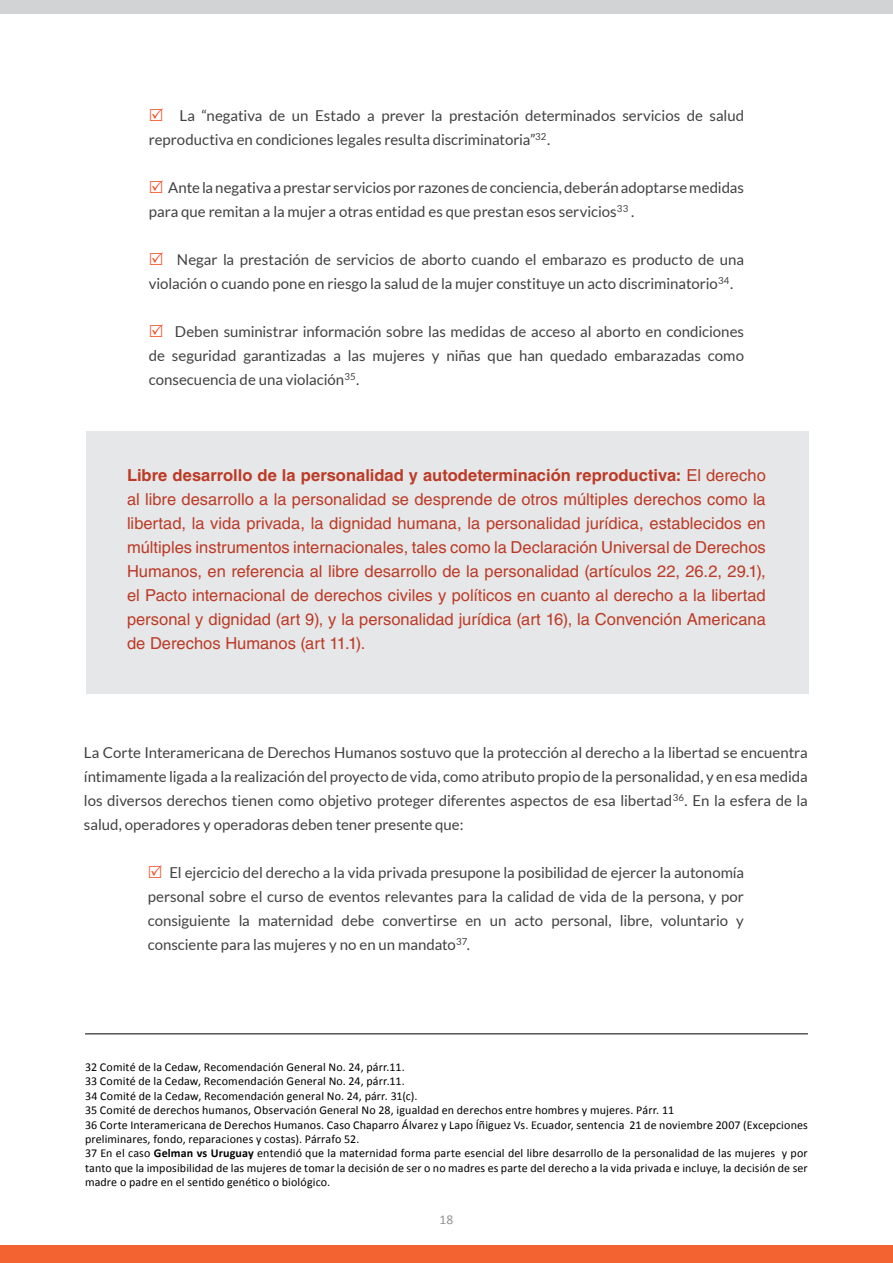
<style>
.page{position:relative;width:893px;height:1263px;background:#fff}
.page>*{position:absolute;margin:0;border:0;box-sizing:border-box;transform-origin:0 0}
.t1{font:16.5px/24px "Helvetica LT Std";color:#bc3a26;text-align:justify}
.t2{font:15px/24px "Lato";color:#414042}
.t3{font:13.5px "Calibri";color:#939598}
.t4{font:12px/14.4px "Calibri";letter-spacing:.01em;color:#000}
.s1{font-weight:700}
</style>
<div class="page">
<div style="left:0;top:0;width:893px;height:13px;background:#d1d3d4"></div>
<div style="left:0;top:1245px;width:893px;height:18px;background:#f26331"></div>
<hr style="left:85px;top:1033px;width:723px;height:1px;background:#000">
<div style="left:86px;top:432px;width:722px;height:262px;background:#e6e7e8"></div>
<p class="t2" style="left:149px;top:104px;width:597px;text-indent:31px">La “negativa de un Estado a prever la prestación determinados servicios de salud reproductiva en condiciones legales resulta discriminatoria”<sup>32</sup>.</p>
<p class="t2" style="left:149px;top:176px;width:597px;text-indent:19px">Ante la negativa a prestar servicios por razones de conciencia, deberán adoptarse medidas para que remitan a la mujer a otras entidad es que prestan esos servicios<sup>33</sup> .</p>
<p class="t2" style="left:149px;top:248px;width:597px;text-indent:28px">Negar la prestación de servicios de aborto cuando el embarazo es producto de una violación o cuando pone en riesgo la salud de la mujer constituye un acto discriminatorio<sup>34</sup>.</p>
<p class="t2" style="left:149px;top:320px;width:597px;text-align:justify;text-indent:26px">Deben suministrar información sobre las medidas de acceso al aborto en condiciones de seguridad garantizadas a las mujeres y niñas que han quedado embarazadas como consecuencia de una violación<sup>35</sup>.</p>
<p class="t1" style="left:127px;top:463px;width:640px"><span class="s1">Libre desarrollo de la personalidad y autodeterminación reproductiva:</span> El derecho al libre desarrollo a la personalidad se desprende de otros múltiples derechos como la libertad, la vida privada, la dignidad humana, la personalidad jurídica, establecidos en múltiples instrumentos internacionales, tales como la Declaración Universal de Derechos Humanos, en referencia al libre desarrollo de la personalidad (artículos 22, 26.2, 29.1), el Pacto internacional de derechos civiles y políticos en cuanto al derecho a la libertad personal y dignidad (art 9), y la personalidad jurídica (art 16), la Convención Americana de Derechos Humanos (art 11.1).</p>
<p class="t2" style="left:84px;top:741px;width:725px;text-align:justify">La Corte Interamericana de Derechos Humanos sostuvo que la protección al derecho a la libertad se encuentra íntimamente ligada a la realización del proyecto de vida, como atributo propio de la personalidad, y en esa medida los diversos derechos tienen como objetivo proteger diferentes aspectos de esa libertad<sup>36</sup>. En la esfera de la salud, operadores y operadoras deben tener presente que:</p>
<p class="t2" style="left:148px;top:861px;width:598px;text-align:justify;text-indent:22px">El ejercicio del derecho a la vida privada presupone la posibilidad de ejercer la autonomía personal sobre el curso de eventos relevantes para la calidad de vida de la persona, y por consiguiente la maternidad debe convertirse en un acto personal, libre, voluntario y consciente para las mujeres y no en un mandato<sup>37</sup>.</p>
<p class="t4" style="left:85px;top:1060px;width:724px">32 Comité de la Cedaw, Recomendación General No. 24, párr.11.<br>33 Comité de la Cedaw, Recomendación General No. 24, párr.11.<br>34 Comité de la Cedaw, Recomendación general No. 24, párr. 31(c).<br>35 Comité de derechos humanos, Observación General No 28, igualdad en derechos entre hombres y mujeres. Párr. 11<br>36 Corte Interamericana de Derechos Humanos. Caso Chaparro Álvarez y Lapo Íñiguez Vs. Ecuador, sentencia 21 de noviembre 2007 (Excepciones preliminares, fondo, reparaciones y costas). Párrafo 52.<br>37 En el caso <span class="s1">Gelman vs Uruguay</span> entendió que la maternidad forma parte esencial del libre desarrollo de la personalidad de las mujeres y por tanto que la imposibilidad de las mujeres de tomar la decisión de ser o no madres es parte del derecho a la vida privada e incluye, la decisión de ser madre o padre en el sentido genético o biológico.</p>
<p class="t3" style="left:440px;top:1211px;width:15px">18</p>
</div>
